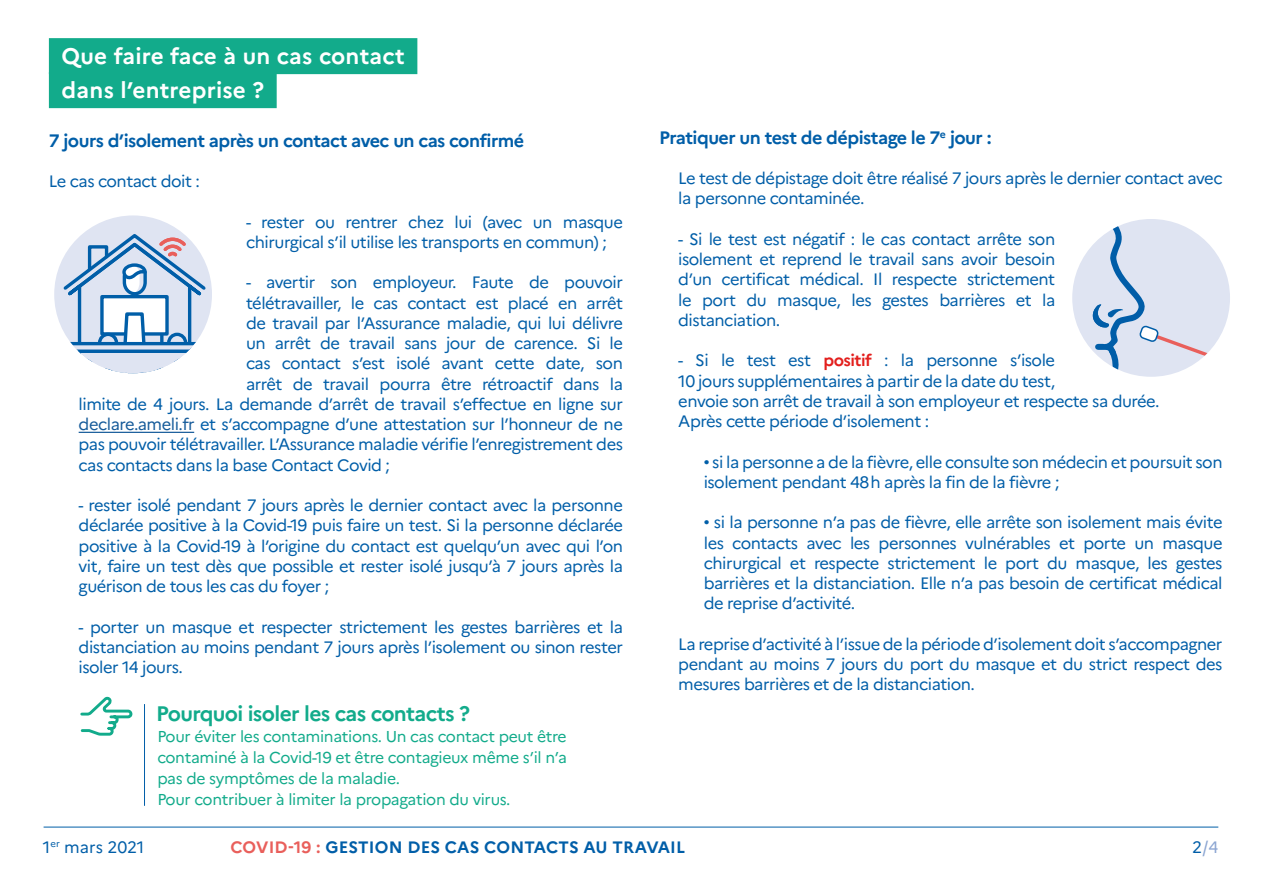
<style>
.page{position:relative;width:1263px;height:893px;background:#fff}
.page>*{position:absolute;margin:0;border:0;box-sizing:border-box;transform-origin:0 0}
.t1{font:700 22.5px/34px "Marianne";letter-spacing:.01em;color:#fff}
.t2{font:700 21px "Marianne";letter-spacing:-.03em;color:#12ab8b}
.t3{font:700 18px "Marianne";letter-spacing:-.03em;color:#005ea8}
.t4{font:16.5px/20.2px "Marianne";letter-spacing:-.03em;color:#005ea8;text-align:justify}
.t5{font:700 16.5px "Marianne";letter-spacing:.01em;color:#005ea8}
.t6{font:16.5px "Marianne";color:#005ea8}
.t7{font:16.5px "Marianne";color:#8ca6d2}
.t8{font:15.75px/21px "Marianne";letter-spacing:-.02em;color:#12ab8b}
.s1{color:#165b9a}
.s2{font-weight:700;color:#e31f1d}
.s3{color:#e95f5b}
.s4{color:#005ea8}
</style>
<div class="page">
<hr style="left:44px;top:827px;width:1174px;height:1px;background:#005ea8">
<div style="left:49px;top:38px;width:368px;height:36px;background:#12ab8b"></div>
<div style="left:49px;top:72px;width:228px;height:36px;background:#12ab8b"></div>
<hr style="left:79px;top:432px;width:115px;height:1px;background:#165b9a">
<div style="left:54px;top:215px;width:158px;height:158px;background:#dfe4f2;border-radius:50%"></div>
<svg style="left:54px;top:231px;width:158px;height:142px"></svg>
<div style="left:1072px;top:219px;width:158px;height:158px;background:#dfe4f2;border-radius:50%"></div>
<svg style="left:1092px;top:224px;width:116px;height:149px"></svg>
<hr style="left:144px;top:704px;width:1px;height:102px;background:#005ea8">
<svg style="left:80px;top:696px;width:53px;height:40px"></svg>
<h1 class="t1" style="left:62px;top:39px;width:345px">Que faire face à un cas contact dans l’entreprise ?</h1>
<p class="t3" style="left:49px;top:129px;width:477px">7 jours d’isolement après un contact avec un cas confirmé</p>
<p class="t4" style="left:49px;top:171px;width:152px">Le cas contact doit :</p>
<p class="t4" style="left:246px;top:212px;width:378px">- rester ou rentrer chez lui (avec un masque chirurgical s’il utilise les transports en commun) ;</p>
<p class="t4" style="left:246px;top:272px;width:378px">- avertir son employeur. Faute de pouvoir</p>
<p class="t4" style="left:246px;top:293px;width:378px">télétravailler, le cas contact est placé en arrêt</p>
<p class="t4" style="left:246px;top:313px;width:378px">de travail par l’Assurance maladie, qui lui délivre</p>
<p class="t4" style="left:246px;top:333px;width:378px">un arrêt de travail sans jour de carence. Si le</p>
<p class="t4" style="left:246px;top:353px;width:378px">cas contact s’est isolé avant cette date, son</p>
<p class="t4" style="left:246px;top:374px;width:378px">arrêt de travail pourra être rétroactif dans la</p>
<p class="t4" style="left:79px;top:394px;width:546px">limite de 4 jours. La demande d’arrêt de travail s’effectue en ligne sur</p>
<p class="t4" style="left:79px;top:414px;width:546px"><span class="s1">declare.ameli.fr</span> et s’accompagne d’une attestation sur l’honneur de ne</p>
<p class="t4" style="left:79px;top:434px;width:546px">pas pouvoir télétravailler. L’Assurance maladie vérifie l’enregistrement des</p>
<p class="t4" style="left:79px;top:455px;width:313px">cas contacts dans la base Contact Covid ;</p>
<p class="t4" style="left:79px;top:495px;width:546px">- rester isolé pendant 7 jours après le dernier contact avec la personne déclarée positive à la Covid-19 puis faire un test. Si la personne déclarée positive à la Covid-19 à l’origine du contact est quelqu’un avec qui l’on vit, faire un test dès que possible et rester isolé jusqu’à 7 jours après la guérison de tous les cas du foyer ;</p>
<p class="t4" style="left:79px;top:617px;width:546px">- porter un masque et respecter strictement les gestes barrières et la distanciation au moins pendant 7 jours après l’isolement ou sinon rester isoler 14 jours.</p>
<p class="t2" style="left:156px;top:700px;width:315px">Pourquoi isoler les cas contacts ?</p>
<p class="t8" style="left:157px;top:726px;width:411px">Pour éviter les contaminations. Un cas contact peut être contaminé à la Covid-19 et être contagieux même s’il n’a pas de symptômes de la maladie.<br>Pour contribuer à limiter la propagation du virus.</p>
<p class="t3" style="left:659px;top:126px;width:334px">Pratiquer un test de dépistage le 7<sup>e</sup> jour :</p>
<p class="t4" style="left:678px;top:168px;width:546px">Le test de dépistage doit être réalisé 7 jours après le dernier contact avec la personne contaminée.</p>
<p class="t4" style="left:678px;top:229px;width:378px">- Si le test est négatif : le cas contact arrête son isolement et reprend le travail sans avoir besoin d’un certificat médical. Il respecte strictement le port du masque, les gestes barrières et la distanciation.</p>
<p class="t4" style="left:678px;top:350px;width:483px;text-align:left">- Si le test est <span class="s2">positif</span> : la personne s’isole<br>10 jours supplémentaires à partir de la date du test,<br>envoie son arrêt de travail à son employeur et respecte sa durée.<br>Après cette période d’isolement :</p>
<p class="t4" style="left:704px;top:451px;width:520px">• si la personne a de la fièvre, elle consulte son médecin et poursuit son isolement pendant 48h après la fin de la fièvre ;</p>
<p class="t4" style="left:704px;top:512px;width:520px">• si la personne n’a pas de fièvre, elle arrête son isolement mais évite les contacts avec les personnes vulnérables et porte un masque chirurgical et respecte strictement le port du masque, les gestes barrières et la distanciation. Elle n’a pas besoin de certificat médical de reprise d’activité.</p>
<p class="t4" style="left:678px;top:634px;width:546px">La reprise d’activité à l’issue de la période d’isolement doit s’accompagner pendant au moins 7 jours du port du masque et du strict respect des mesures barrières et de la distanciation.</p>
<p class="t6" style="left:43px;top:837px;width:103px">1<sup>er</sup> mars 2021</p>
<p class="t5" style="left:230px;top:837px;width:456px"><span class="s3">COVID-19 :</span> GESTION DES CAS CONTACTS AU TRAVAIL</p>
<p class="t7" style="left:1192px;top:837px;width:28px"><span class="s4">2</span>/4</p>
</div>
